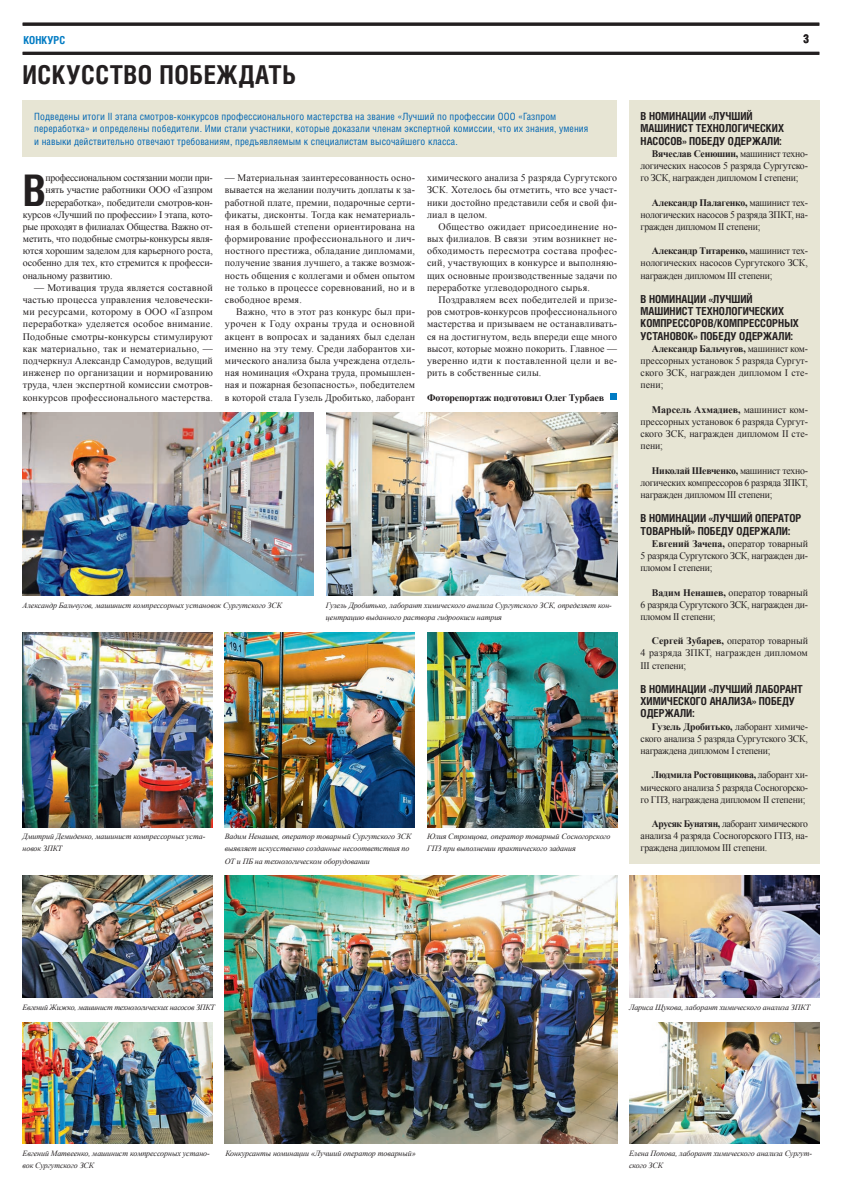
<style>
.page{position:relative;width:842px;height:1191px;background:#fff}
.page>*{position:absolute;margin:0;border:0;box-sizing:border-box;transform-origin:0 0}
.t1{font:700 43.8px "Helios Cond";color:#231f20}
.t2{font:700 26px "Helios Cond C";letter-spacing:.02em;color:#231f20}
.t3{font:700 12px "Helios Cond C";color:#231f20}
.t4{font:700 11px/12.2px "Helios Cond C";color:#231f20}
.t5{font:700 11px "Helios Cond C";color:#007bc3}
.t6{font:10px/12.2px "Times New Roman";letter-spacing:-.01em;color:#231f20;text-align:justify}
.t7{font:10px/12.2px "Helios Cond C";letter-spacing:.01em;color:#0166b3}
.t8{font:10px/12.2px "Times New Roman";letter-spacing:-.01em;color:#231f20;text-align:justify;scale:.96 1}
.t9{font:700 10px "Times New Roman";letter-spacing:-.02em;color:#231f20}
.t10{font:italic 8px/12.2px "Times New Roman";letter-spacing:-.01em;color:#231f20}
.t11{font:italic 8px "Times New Roman";letter-spacing:-.03em;color:#231f20}
.s1{font-weight:700}
</style>
<div class="page">
<hr style="left:23px;top:23px;width:796px;height:3px;background:#231f20">
<hr style="left:23px;top:52px;width:796px;height:3px;background:#231f20">
<div style="left:23px;top:100px;width:594px;height:57px;background:#e7e5d4"></div>
<div style="left:629px;top:100px;width:190px;height:763px;background:#e7e5d4"></div>
<img style="left:23px;top:632px;width:190px;height:195px">
<img style="left:225px;top:632px;width:190px;height:195px">
<img style="left:427px;top:632px;width:190px;height:195px">
<img style="left:23px;top:413px;width:291px;height:182px">
<img style="left:23px;top:876px;width:190px;height:121px">
<img style="left:629px;top:1022px;width:190px;height:121px">
<img style="left:225px;top:876px;width:392px;height:268px">
<img style="left:629px;top:875px;width:190px;height:122px">
<img style="left:326px;top:413px;width:291px;height:182px">
<div style="left:610px;top:393px;width:7px;height:7px;background:#007bc3"></div>
<img style="left:23px;top:1022px;width:190px;height:122px">
<p class="t5" style="left:24px;top:34px;width:43px">КОНКУРС</p>
<p class="t3" style="left:803px;top:31px;width:8px">3</p>
<h2 class="t2" style="left:23px;top:59px;width:275px">ИСКУССТВО ПОБЕЖДАТЬ</h2>
<p class="t7" style="left:34px;top:110px;width:556px">Подведены итоги II этапа смотров-конкурсов профессионального мастерства на звание «Лучший по профессии ООО «Газпром переработка» и определены победители. Ими стали участники, которые доказали членам экспертной комиссии, что их знания, умения и навыки действительно отвечают требованиям, предъявляемым к специалистам высочайшего класса.</p>
<p class="t4" style="left:641px;top:110px;width:145px">В НОМИНАЦИИ «ЛУЧШИЙ<br>МАШИНИСТ ТЕХНОЛОГИЧЕСКИХ<br>НАСОСОВ» ПОБЕДУ ОДЕРЖАЛИ:</p>
<p class="t6" style="left:641px;top:147px;width:169px;text-indent:11px"><span class="s1">Вячеслав Сенюшин,</span> машинист техно&shy;логических насосов 5 разряда Сургутско&shy;го ЗСК, награжден дипломом I степени;</p>
<p class="t6" style="left:641px;top:196px;width:169px;text-indent:11px"><span class="s1">Александр Палагенко,</span> машинист тех&shy;нологических насосов 5 разряда ЗПКТ, на&shy;гражден дипломом II степени;</p>
<p class="t6" style="left:641px;top:245px;width:169px;text-indent:11px"><span class="s1">Александр Титаренко,</span> машинист тех&shy;нологических насосов Сургутского ЗСК, награжден дипломом III степени;</p>
<p class="t4" style="left:641px;top:293px;width:160px">В НОМИНАЦИИ «ЛУЧШИЙ<br>МАШИНИСТ ТЕХНОЛОГИЧЕСКИХ<br>КОМПРЕССОРОВ/КОМПРЕССОРНЫХ<br>УСТАНОВОК» ПОБЕДУ ОДЕРЖАЛИ:</p>
<p class="t8" style="left:641px;top:342px;width:176px;text-indent:11px"><span class="s1">Александр Бальчугов,</span> машинист ком&shy;прессорных установок 5 разряда Сургут&shy;ского ЗСК, награжден дипломом I сте&shy;пени;</p>
<p class="t6" style="left:641px;top:403px;width:169px;text-indent:11px"><span class="s1">Марсель Ахмадиев,</span> машинист ком&shy;прессорных установок 6 разряда Сургут&shy;ского ЗСК, награжден дипломом II сте&shy;пени;</p>
<p class="t6" style="left:641px;top:464px;width:169px;text-indent:11px"><span class="s1">Николай Шевченко,</span> машинист техно&shy;логических компрессоров 6 разряда ЗПКТ, награжден дипломом III степени;</p>
<p class="t4" style="left:641px;top:512px;width:162px">В НОМИНАЦИИ «ЛУЧШИЙ ОПЕРАТОР<br>ТОВАРНЫЙ» ПОБЕДУ ОДЕРЖАЛИ:</p>
<p class="t6" style="left:641px;top:537px;width:169px;text-indent:11px"><span class="s1">Евгений Зачепа,</span> оператор товарный 5 разряда Сургутского ЗСК, награжден ди&shy;пломом I степени;</p>
<p class="t6" style="left:641px;top:586px;width:169px;text-indent:11px"><span class="s1">Вадим Ненашев,</span> оператор товарный 6 разряда Сургутского ЗСК, награжден ди&shy;пломом II степени;</p>
<p class="t6" style="left:641px;top:634px;width:169px;text-indent:11px"><span class="s1">Сергей Зубарев,</span> оператор товарный 4 разряда ЗПКТ, награжден дипломом III степени;</p>
<p class="t4" style="left:641px;top:682px;width:164px">В НОМИНАЦИИ «ЛУЧШИЙ ЛАБОРАНТ<br>ХИМИЧЕСКОГО АНАЛИЗА» ПОБЕДУ<br>ОДЕРЖАЛИ:</p>
<p class="t6" style="left:641px;top:720px;width:169px;text-indent:11px"><span class="s1">Гузель Дробитько,</span> лаборант химиче&shy;ского анализа 5 разряда Сургутского ЗСК, награждена дипломом I степени;</p>
<p class="t6" style="left:641px;top:768px;width:169px;text-indent:11px"><span class="s1">Людмила Ростовщикова,</span> лаборант хи&shy;мического анализа 5 разряда Сосногорско&shy;го ГПЗ, награждена дипломом II степени;</p>
<p class="t6" style="left:641px;top:817px;width:169px;text-indent:11px"><span class="s1">Арусяк Бунатян,</span> лаборант химического анализа 4 разряда Сосногорского ГПЗ, на&shy;граждена дипломом III степени.</p>
<h1 class="t1" style="left:23px;top:165px;width:25px">Â</h1>
<p class="t6" style="left:45px;top:171px;width:169px">профессиональном состязании могли при-</p>
<p class="t6" style="left:427px;top:171px;width:192px">химического анализа 5 разряда Сургутского ЗСК. Хотелось бы отметить, что все участ&shy;ники достойно представили себя и свой фи&shy;лиал в целом.</p>
<p class="t6" style="left:427px;top:220px;width:192px;text-indent:11px">Общество ожидает присоединение но&shy;вых филиалов. В связи этим возникнет не&shy;обходимость пересмотра состава профес&shy;сий, участвующих в конкурсе и выполняю&shy;щих основные производственные задачи по переработке углеводородного сырья.</p>
<p class="t6" style="left:427px;top:293px;width:192px;text-indent:11px">Поздравляем всех победителей и призе&shy;ров смотров-конкурсов профессионального мастерства и призываем не останавливать&shy;ся на достигнутом, ведь впереди еще много высот, которые можно покорить. Главное — уверенно идти к поставленной цели и ве&shy;рить в собственные силы.</p>
<p class="t9" style="left:427px;top:390px;width:179px">Фоторепортаж подготовил Олег Турбаев</p>
<p class="t6" style="left:225px;top:171px;width:192px">— Материальная заинтересованность осно&shy;вывается на желании получить доплаты к за&shy;работной плате, премии, подарочные серти&shy;фикаты, дисконты. Тогда как нематериаль&shy;ная в большей степени ориентирована на формирование профессионального и лич&shy;ностного престижа, обладание дипломами, получение звания лучшего, а также возмож&shy;ность общения с коллегами и обмен опытом не только в процессе соревнований, но и в свободное время.</p>
<p class="t6" style="left:225px;top:305px;width:192px;text-indent:11px">Важно, что в этот раз конкурс был при&shy;урочен к Году охраны труда и основной акцент в вопросах и заданиях был сделан именно на эту тему. Среди лаборантов хи&shy;мического анализа была учреждена отдель&shy;ная номинация «Охрана труда, промышлен&shy;ная и пожарная безопасность», победителем в которой стала Гузель Дробитько, лаборант</p>
<p class="t6" style="left:45px;top:184px;width:169px">нять участие работники ООО «Газпром</p>
<p class="t6" style="left:45px;top:196px;width:169px">переработка», победители смотров-кон-</p>
<p class="t6" style="left:23px;top:208px;width:192px">курсов «Лучший по профессии» I этапа, кото-</p>
<p class="t6" style="left:23px;top:220px;width:192px">рые проходят в филиалах Общества. Важно от-</p>
<p class="t6" style="left:23px;top:232px;width:192px">метить, что подобные смотры-конкурсы явля-</p>
<p class="t6" style="left:23px;top:245px;width:192px">ются хорошим заделом для карьерного роста,</p>
<p class="t6" style="left:23px;top:257px;width:192px">особенно для тех, кто стремится к професси-</p>
<p class="t6" style="left:23px;top:269px;width:91px">ональному развитию.</p>
<p class="t6" style="left:23px;top:281px;width:192px;text-indent:11px">— Мотивация труда является составной частью процесса управления человечески&shy;ми ресурсами, которому в ООО «Газпром переработка» уделяется особое внимание.<br>Подобные смотры-конкурсы стимулируют как материально, так и нематериально, — подчеркнул Александр Самодуров, ведущий инженер по организации и нормированию труда, член экспертной комиссии смотров&shy;конкурсов профессионального мастерства.</p>
<p class="t10" style="left:23px;top:599px;width:261px">Александр Бальчугов, машинист компрессорных установок Сургутского ЗСК</p>
<p class="t10" style="left:326px;top:599px;width:288px">Гузель Дробитько, лаборант химического анализа Сургутского ЗСК, определяет кон&shy;центрацию выданного раствора гидроокиси натрия</p>
<p class="t10" style="left:23px;top:830px;width:184px">Дмитрий Демиденко, машинист компрессорных уста&shy;новок ЗПКТ</p>
<p class="t10" style="left:225px;top:830px;width:188px">Вадим Ненашев, оператор товарный Сургутского ЗСК выявляет искусственно созданные несоответствия по<br>ОТ и ПБ на технологическом оборудовании</p>
<p class="t10" style="left:427px;top:830px;width:185px">Юлия Стромцова, оператор товарный Сосногорского<br>ГПЗ при выполнении практического задания</p>
<p class="t11" style="left:23px;top:1001px;width:194px">Евгений Жижко, машинист технологических насосов ЗПКТ</p>
<p class="t10" style="left:23px;top:1147px;width:189px">Евгений Матвеенко, машинист компрессорных устано-</p>
<p class="t10" style="left:225px;top:1147px;width:192px">Конкурсанты номинации «Лучший оператор товарный»</p>
<p class="t10" style="left:23px;top:1159px;width:73px">вок Сургутского ЗСК</p>
<p class="t10" style="left:629px;top:1001px;width:183px">Лариса Щукова, лаборант химического анализа ЗПКТ</p>
<p class="t10" style="left:629px;top:1147px;width:185px">Елена Попова, лаборант химического анализа Сургут&shy;ского ЗСК</p>
</div>
